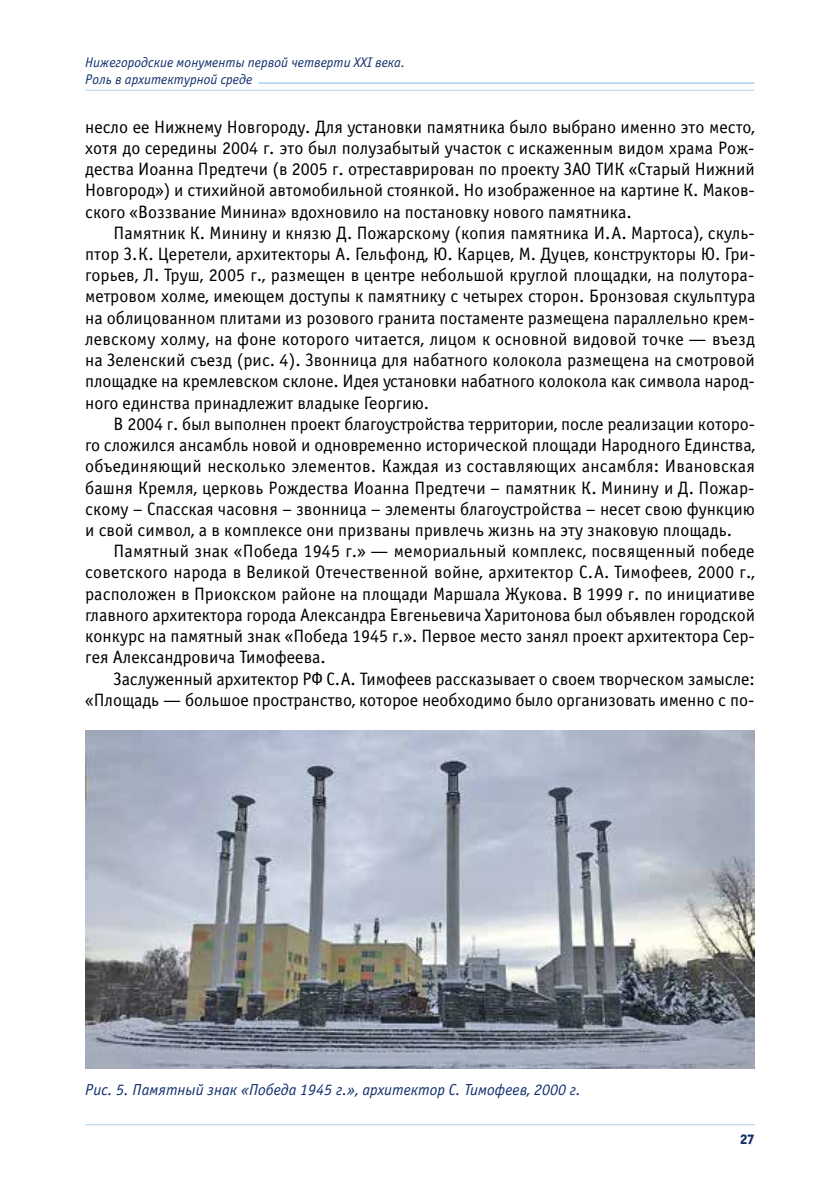
<style>
.page{position:relative;width:840px;height:1191px;background:#fff}
.page>*{position:absolute;margin:0;border:0;box-sizing:border-box;transform-origin:0 0}
.t1{font:18px/21.2px "Officina Sans C";color:#000;text-align:justify}
.t2{font:italic 16px "Officina Sans C";color:#12316e}
.t3{font:italic 14px/16.8px "Officina Sans C";color:#12316e}
.t4{font:14px "Officina Sans Extra Bold C";color:#12316e}
</style>
<div class="page">
<img style="left:85px;top:730px;width:669px;height:338px">
<hr style="left:85px;top:90px;width:668px;height:1px;background:#add1ef">
<hr style="left:259px;top:82px;width:494px;height:2px;background:#add1ef">
<hr style="left:86px;top:1124px;width:668px;height:1px;background:#add1ef">
<p class="t3" style="left:85px;top:54px;width:321px">Нижегородские монументы первой четверти XXI века.<br>Роль в архитектурной среде</p>
<p class="t1" style="left:85px;top:116px;width:671px">несло ее Нижнему Новгороду. Для установки памятника было выбрано именно это место, хотя до середины 2004 г. это был полузабытый участок с искаженным видом храма Рож&shy;дества Иоанна Предтечи (в 2005 г. отреставрирован по проекту ЗАО ТИК «Старый Нижний Новгород») и стихийной автомобильной стоянкой. Но изображенное на картине К. Маков&shy;ского «Воззвание Минина» вдохновило на постановку нового памятника.</p>
<p class="t1" style="left:85px;top:222px;width:671px;text-indent:28px">Памятник К. Минину и князю Д. Пожарскому (копия памятника И.А. Мартоса), скуль&shy;птор З.К. Церетели, архитекторы А. Гельфонд, Ю. Карцев, М. Дуцев, конструкторы Ю. Гри&shy;горьев, Л. Труш, 2005 г., размещен в центре небольшой круглой площадки, на полутора&shy;метровом холме, имеющем доступы к памятнику с четырех сторон. Бронзовая скульптура на облицованном плитами из розового гранита постаменте размещена параллельно крем&shy;левскому холму, на фоне которого читается, лицом к основной видовой точке — въезд на Зеленский съезд (рис. 4). Звонница для набатного колокола размещена на смотровой площадке на кремлевском склоне. Идея установки набатного колокола как символа народ&shy;ного единства принадлежит владыке Георгию.</p>
<p class="t1" style="left:85px;top:413px;width:671px;text-indent:28px">В 2004 г. был выполнен проект благоустройства территории, после реализации которо&shy;го сложился ансамбль новой и одновременно исторической площади Народного Единства, объединяющий несколько элементов. Каждая из составляющих ансамбля: Ивановская башня Кремля, церковь Рождества Иоанна Предтечи – памятник К. Минину и Д. Пожар&shy;скому – Спасская часовня – звонница – элементы благоустройства – несет свою функцию и свой символ, а в комплексе они призваны привлечь жизнь на эту знаковую площадь.</p>
<p class="t1" style="left:85px;top:541px;width:671px;text-indent:28px">Памятный знак «Победа 1945 г.» — мемориальный комплекс, посвященный победе советского народа в Великой Отечественной войне, архитектор С.А. Тимофеев, 2000 г., расположен в Приокском районе на площади Маршала Жукова. В 1999 г. по инициативе главного архитектора города Александра Евгеньевича Харитонова был объявлен городской конкурс на памятный знак «Победа 1945 г.». Первое место занял проект архитектора Сер&shy;гея Александровича Тимофеева.</p>
<p class="t1" style="left:85px;top:668px;width:670px;text-align:right">Заслуженный архитектор РФ С.А. Тимофеев рассказывает о своем творческом замысле: «Площадь — большое пространство, которое необходимо было организовать именно с по-</p>
<p class="t2" style="left:85px;top:1080px;width:497px">Рис. 5. Памятный знак «Победа 1945 г.», архитектор С. Тимофеев, 2000 г.</p>
<p class="t4" style="left:739px;top:1130px;width:16px">27</p>
</div>
